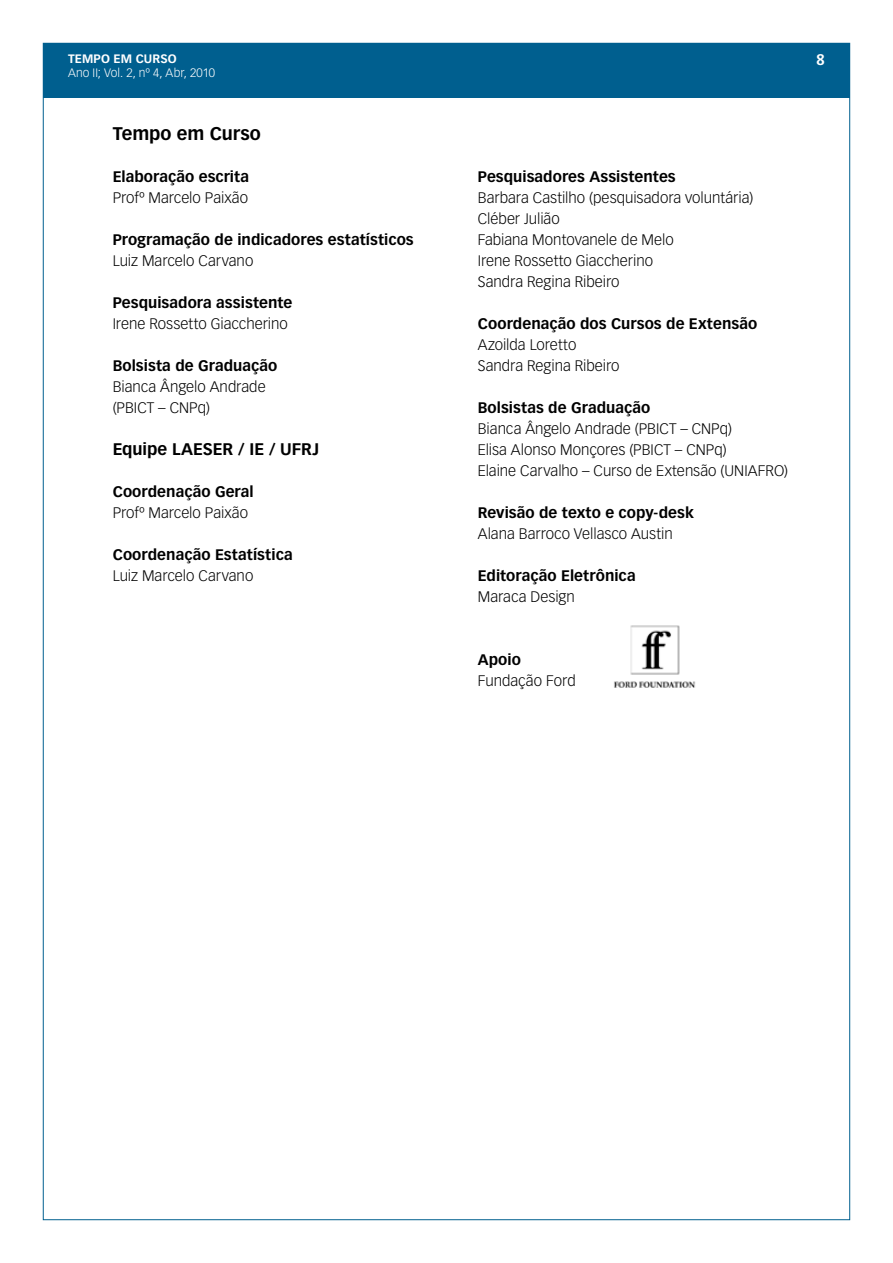
<style>
.page{position:relative;width:893px;height:1263px;background:#fff}
.page>*{position:absolute;margin:0;border:0;box-sizing:border-box;transform-origin:0 0}
.t1{font:700 18px "Vectora LT Std";letter-spacing:-.005em;color:#000}
.t2{font:700 16.5px "Vectora LT Std";letter-spacing:-.005em;color:#000}
.t3{font:300 15px/21px "Vectora LT Std";color:#000}
.t4{font:700 15px "Vectora LT Std";letter-spacing:.005em;color:#000}
.t5{font:700 15px "Vectora LT Std";color:#fff}
.t6{font:300 12px "Vectora LT Std";letter-spacing:.01em;color:#fff}
.t7{font:700 12px "Vectora LT Std";letter-spacing:.01em;color:#fff}
</style>
<div class="page">
<div style="left:43px;top:43px;width:806px;height:55px;background:#005f8f"></div>
<img style="left:614px;top:625px;width:82px;height:63px">
<p class="t7" style="left:68px;top:51px;width:110px">TEMPO EM CURSO</p>
<p class="t5" style="left:816px;top:51px;width:10px">8</p>
<p class="t6" style="left:68px;top:66px;width:149px">Ano II; Vol. 2, nº 4, Abr, 2010</p>
<p class="t1" style="left:113px;top:122px;width:149px">Tempo em Curso</p>
<p class="t4" style="left:113px;top:167px;width:138px">Elaboração escrita</p>
<p class="t3" style="left:113px;top:187px;width:137px">Profº Marcelo Paixão</p>
<p class="t4" style="left:113px;top:230px;width:303px">Programação de indicadores estatísticos</p>
<p class="t3" style="left:113px;top:250px;width:142px">Luiz Marcelo Carvano</p>
<p class="t4" style="left:113px;top:293px;width:181px">Pesquisadora assistente</p>
<p class="t3" style="left:113px;top:313px;width:177px">Irene Rossetto Giaccherino</p>
<p class="t4" style="left:113px;top:356px;width:166px">Bolsista de Graduação</p>
<p class="t3" style="left:113px;top:376px;width:155px">Bianca Ângelo Andrade (PBICT – CNPq)</p>
<p class="t2" style="left:113px;top:439px;width:208px">Equipe LAESER / IE / UFRJ</p>
<p class="t4" style="left:113px;top:482px;width:143px">Coordenação Geral</p>
<p class="t3" style="left:113px;top:502px;width:137px">Profº Marcelo Paixão</p>
<p class="t4" style="left:113px;top:545px;width:182px">Coordenação Estatística</p>
<p class="t3" style="left:113px;top:565px;width:142px">Luiz Marcelo Carvano</p>
<p class="t4" style="left:478px;top:167px;width:199px">Pesquisadores Assistentes</p>
<p class="t3" style="left:478px;top:187px;width:277px">Barbara Castilho (pesquisadora voluntária)<br>Cléber Julião<br>Fabiana Montovanele de Melo<br>Irene Rossetto Giaccherino<br>Sandra Regina Ribeiro</p>
<p class="t4" style="left:478px;top:314px;width:281px">Coordenação dos Cursos de Extensão</p>
<p class="t3" style="left:478px;top:334px;width:143px">Azoilda Loretto<br>Sandra Regina Ribeiro</p>
<p class="t4" style="left:478px;top:398px;width:174px">Bolsistas de Graduação</p>
<p class="t3" style="left:478px;top:418px;width:312px">Bianca Ângelo Andrade (PBICT – CNPq)<br>Elisa Alonso Monçores (PBICT – CNPq)<br>Elaine Carvalho – Curso de Extensão (UNIAFRO)</p>
<p class="t4" style="left:478px;top:503px;width:218px">Revisão de texto e copy-desk</p>
<p class="t3" style="left:478px;top:523px;width:196px">Alana Barroco Vellasco Austin</p>
<p class="t4" style="left:478px;top:566px;width:159px">Editoração Eletrônica</p>
<p class="t3" style="left:478px;top:586px;width:99px">Maraca Design</p>
<p class="t4" style="left:478px;top:650px;width:45px">Apoio</p>
<p class="t3" style="left:478px;top:670px;width:99px">Fundação Ford</p>
</div>
